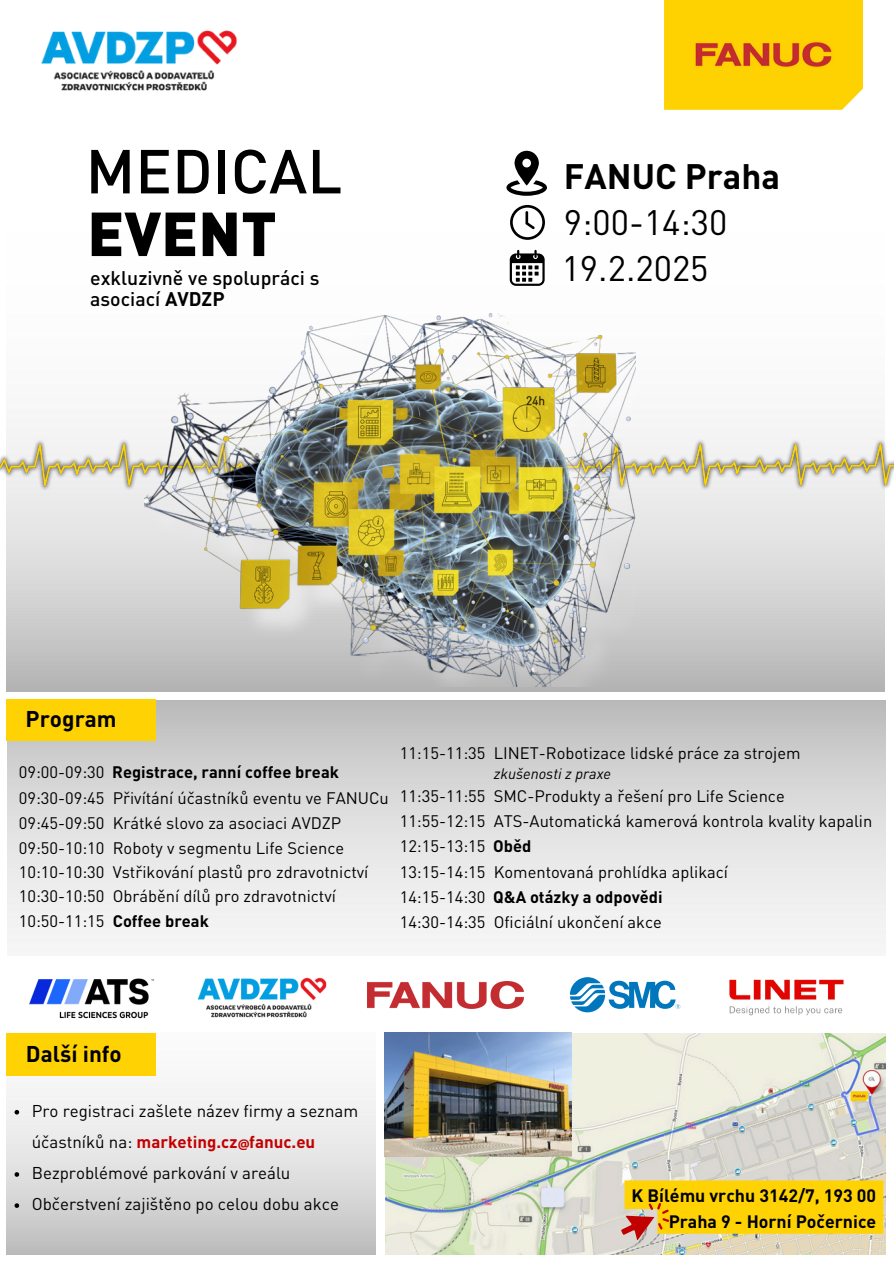
<style>
.page{position:relative;width:894px;height:1264px;background:#fff}
.page>*{position:absolute;margin:0;border:0;box-sizing:border-box;transform-origin:0 0}
.t1{font:500 61.05px "DIN Pro";color:#000}
.t2{font:900 61.05px "DIN Pro";color:#000}
.t3{font:34.95px "DIN Pro";color:#000}
.t4{font:700 34.95px "DIN Pro";color:#000}
.t5{font:700 22.5px "DIN Pro";color:#000}
.t6{font:500 19.5px/21.3px "DIN Pro";color:#000}
.t7{font:700 17.7px/25.8px "DIN Pro";color:#000;text-align:right}
.t8{font:16.95px/31px "DIN Pro";color:#000}
.t9{font:16.5px "DIN Pro";color:#000}
.t10{font:700 16.5px "DIN Pro";color:#000}
.t11{font:italic 15px "DIN Pro";color:#000}
.t12{font:700 13.35px "Open Sans";color:#c20000}
.s1{font-weight:700}
.s2{font-weight:400}
.s3{font-weight:700;color:#c20000}
</style>
<div class="page">
<img style="left:6px;top:249px;width:878px;height:442px">
<img style="left:7px;top:700px;width:878px;height:243px">
<img style="left:384px;top:1032px;width:501px;height:222px">
<svg style="left:619px;top:1180px;width:264px;height:63px;background:#f5cd2a"></svg>
<img style="left:6px;top:1033px;width:370px;height:221px">
<div style="left:6px;top:1033px;width:149px;height:42px;background:#ffd303"></div>
<div style="left:6px;top:699px;width:149px;height:42px;background:#ffd303"></div>
<img style="left:635px;top:437px;width:77px;height:56px">
<img style="left:145px;top:313px;width:490px;height:374px">
<img style="left:0;top:437px;width:197px;height:56px">
<img style="left:712px;top:437px;width:181px;height:56px">
<img style="left:729px;top:979px;width:115px;height:37px">
<img style="left:41px;top:30px;width:196px;height:61px">
<svg style="left:506px;top:151px;width:41px;height:45px"></svg>
<svg style="left:510px;top:205px;width:35px;height:35px"></svg>
<svg style="left:509px;top:250px;width:35px;height:36px"></svg>
<img style="left:664px;top:0;width:198px;height:109px">
<img style="left:29px;top:978px;width:125px;height:41px">
<img style="left:197px;top:977px;width:130px;height:41px">
<img style="left:368px;top:981px;width:155px;height:27px">
<svg style="left:569px;top:977px;width:111px;height:35px"></svg>
<img style="left:384px;top:1032px;width:187px;height:124px">
<svg style="left:15px;top:1109px;width:4px;height:5px"></svg>
<svg style="left:15px;top:1172px;width:4px;height:4px"></svg>
<svg style="left:15px;top:1203px;width:4px;height:4px"></svg>
<p class="t1" style="left:86px;top:132px;width:258px">MEDICAL</p>
<h2 class="t2" style="left:87px;top:193px;width:191px">EVENT</h2>
<p class="t6" style="left:90px;top:267px;width:231px">exkluzivně ve spolupráci s asociací <span class="s1">AVDZP</span></p>
<p class="t4" style="left:564px;top:153px;width:217px">FANUC Praha</p>
<p class="t3" style="left:564px;top:200px;width:165px">9:00-14:30</p>
<h4 class="t3" style="left:561px;top:246px;width:148px">19.2.2025</h4>
<h1 class="t5" style="left:26px;top:704px;width:93px">Program</h1>
<p class="t10" style="left:19px;top:761px;width:321px"><span class="s2">09:00-09:30</span> Registrace, ranní coffee break</p>
<p class="t9" style="left:19px;top:787px;width:371px">09:30-09:45 Přivítání účastníků eventu ve FANUCu</p>
<p class="t9" style="left:19px;top:812px;width:324px">09:45-09:50 Krátké slovo za asociaci AVDZP</p>
<p class="t9" style="left:19px;top:837px;width:327px">09:50-10:10 Roboty v segmentu Life Science</p>
<h1 class="t9" style="left:19px;top:861px;width:351px">10:10-10:30 Vstřikování plastů pro zdravotnictví</h1>
<h3 class="t9" style="left:19px;top:911px;width:192px">10:50-11:15 <span class="s1">Coffee break</span></h3>
<p class="t9" style="left:19px;top:885px;width:318px">10:30-10:50 Obrábění dílů pro zdravotnictví</p>
<p class="t9" style="left:399px;top:742px;width:402px">11:15-11:35 LINET-Robotizace lidské práce za strojem</p>
<p class="t11" style="left:493px;top:764px;width:119px">zkušenosti z praxe</p>
<p class="t9" style="left:399px;top:786px;width:386px">11:35-11:55 SMC-Produkty a řešení pro Life Science</p>
<p class="t9" style="left:399px;top:811px;width:474px">11:55-12:15 ATS-Automatická kamerová kontrola kvality kapalin</p>
<p class="t9" style="left:399px;top:836px;width:133px">12:15-13:15 <span class="s1">Oběd</span></p>
<p class="t9" style="left:399px;top:861px;width:330px">13:15-14:15 Komentovaná prohlídka aplikací</p>
<h5 class="t10" style="left:399px;top:886px;width:264px"><span class="s2">14:15-14:30</span> Q&amp;A otázky a odpovědi</h5>
<h3 class="t9" style="left:399px;top:912px;width:264px">14:30-14:35 Oficiální ukončení akce</h3>
<p class="t5" style="left:26px;top:1039px;width:97px">Další info</p>
<p class="t8" style="left:32px;top:1094px;width:328px">Pro registraci zašlete název firmy a seznam účastníků na: <span class="s3">marketing.cz fanuc.eu</span></p>
<p class="t8" style="left:32px;top:1157px;width:260px">Bezproblémové parkování v areálu</p>
<p class="t8" style="left:32px;top:1188px;width:309px">Občerstvení zajištěno po celou dobu akce</p>
<p class="t12" style="left:238px;top:1134px;width:13px">@</p>
<p class="t7" style="left:631px;top:1181px;width:246px">K Bílému vrchu 3142/7, 193 00<br>Praha 9 - Horní Počernice</p>
</div>
